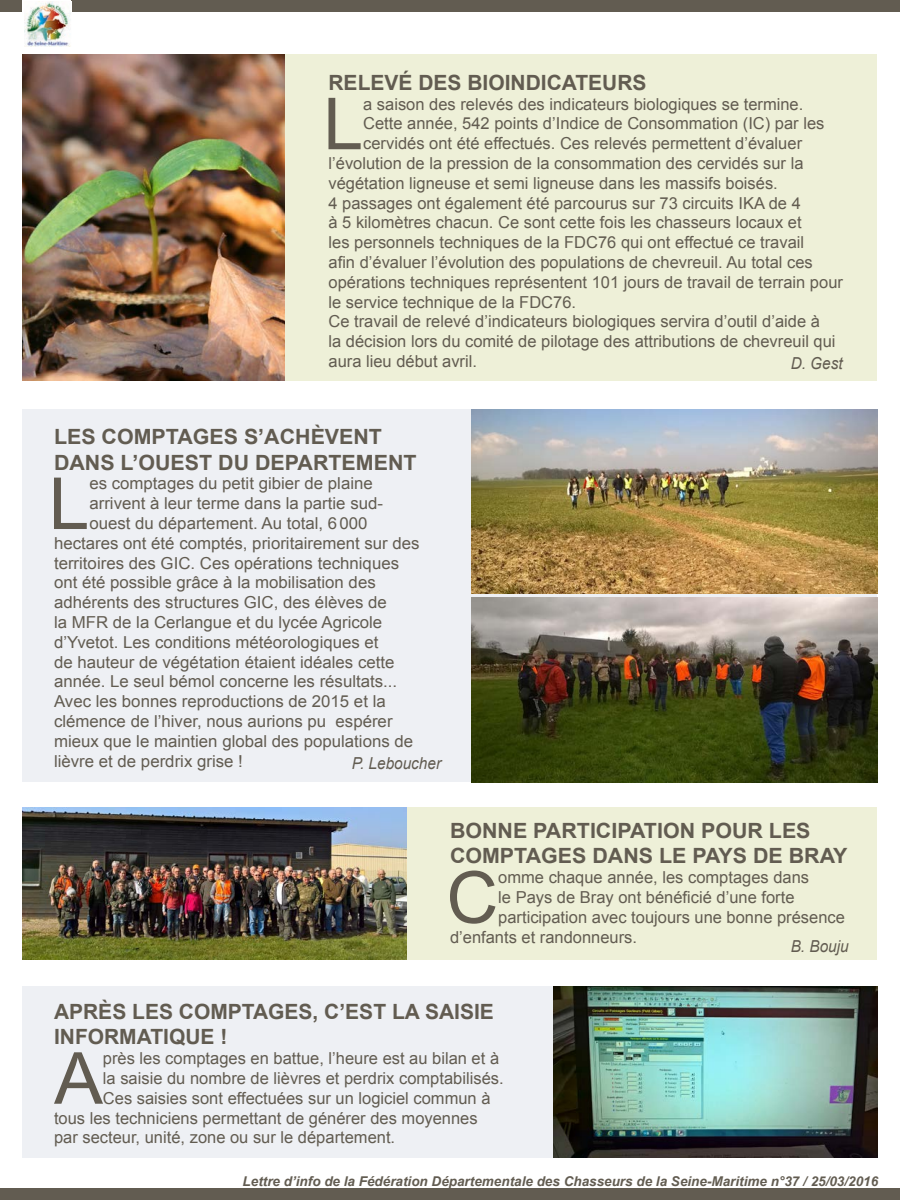
<style>
.page{position:relative;width:900px;height:1200px;background:#fff}
.page>*{position:absolute;margin:0;border:0;box-sizing:border-box;transform-origin:0 0}
.t1{font:71.85px "Arial";color:#625c51}
.t2{font:700 21px/25.2px "Arial";color:#625c51}
.t3{font:16.5px/19.8px "Arial";color:#625c51}
.t4{font:italic 16.5px "Arial";color:#625c51;scale:.93 1}
.t5{font:italic 700 13.5px "Arial";color:#625c51}
</style>
<div class="page">
<div style="left:0;top:0;width:900px;height:12px;background:#625c51"></div>
<div style="left:0;top:1188px;width:900px;height:12px;background:#625c51"></div>
<div style="left:22px;top:0;width:49px;height:48px;background:#fff"></div>
<img style="left:24px;top:2px;width:47px;height:44px">
<div style="left:22px;top:54px;width:856px;height:327px;background:#eef0d8"></div>
<img style="left:22px;top:54px;width:263px;height:327px">
<div style="left:22px;top:410px;width:856px;height:372px;background:#eef0f4"></div>
<img style="left:472px;top:410px;width:406px;height:184px">
<img style="left:472px;top:598px;width:406px;height:184px">
<div style="left:22px;top:808px;width:856px;height:152px;background:#eef0d8"></div>
<img style="left:22px;top:808px;width:384px;height:152px">
<div style="left:22px;top:986px;width:856px;height:172px;background:#eef0f4"></div>
<img style="left:554px;top:986px;width:324px;height:172px">
<p class="t2" style="left:328px;top:71px;width:320px">RELEVÉ DES BIOINDICATEURS</p>
<p class="t1" style="left:323px;top:77px;width:41px">L</p>
<p class="t3" style="left:363px;top:94px;width:442px">a saison des relevés des indicateurs biologiques se termine.</p>
<p class="t3" style="left:363px;top:114px;width:463px">Cette année, 542 points d’Indice de Consommation (IC) par les</p>
<p class="t3" style="left:363px;top:134px;width:440px">cervidés ont été effectués. Ces relevés permettent d’évaluer</p>
<p class="t3" style="left:328px;top:154px;width:477px">l’évolution de la pression de la consommation des cervidés sur la</p>
<p class="t3" style="left:328px;top:173px;width:451px">végétation ligneuse et semi ligneuse dans les massifs boisés.</p>
<p class="t3" style="left:328px;top:193px;width:516px">4 passages ont également été parcourus sur 73 circuits IKA de 4<br>à 5 kilomètres chacun. Ce sont cette fois les chasseurs locaux et<br>les personnels techniques de la FDC76 qui ont effectué ce travail<br>afin d’évaluer l’évolution des populations de chevreuil. Au total ces opérations techniques représentent 101 jours de travail de terrain pour le service technique de la FDC76.</p>
<p class="t3" style="left:328px;top:312px;width:509px">Ce travail de relevé d’indicateurs biologiques servira d’outil d’aide à la décision lors du comité de pilotage des attributions de chevreuil qui aura lieu début avril.</p>
<p class="t4" style="left:791px;top:352px;width:57px">D. Gest</p>
<p class="t2" style="left:54px;top:425px;width:364px">LES COMPTAGES S’ACHÈVENT<br>DANS L’OUEST DU DEPARTEMENT</p>
<p class="t1" style="left:49px;top:457px;width:42px">L</p>
<p class="t3" style="left:89px;top:474px;width:285px">es comptages du petit gibier de plaine</p>
<p class="t3" style="left:89px;top:494px;width:295px">arrivent à leur terme dans la partie sud-</p>
<p class="t3" style="left:89px;top:514px;width:280px">ouest du département. Au total, 6000</p>
<p class="t3" style="left:54px;top:533px;width:367px">hectares ont été comptés, prioritairement sur des</p>
<p class="t3" style="left:54px;top:553px;width:347px">territoires des GIC. Ces opérations techniques</p>
<p class="t3" style="left:54px;top:573px;width:323px">ont été possible grâce à la mobilisation des</p>
<p class="t3" style="left:54px;top:593px;width:335px">adhérents des structures GIC, des élèves de</p>
<p class="t3" style="left:54px;top:613px;width:330px">la MFR de la Cerlangue et du lycée Agricole</p>
<p class="t3" style="left:54px;top:632px;width:326px">d’Yvetot. Les conditions météorologiques et</p>
<p class="t3" style="left:54px;top:652px;width:342px">de hauteur de végétation étaient idéales cette</p>
<p class="t3" style="left:54px;top:672px;width:345px">année. Le seul bémol concerne les résultats...</p>
<p class="t3" style="left:54px;top:692px;width:333px">Avec les bonnes reproductions de 2015 et la</p>
<p class="t3" style="left:54px;top:712px;width:340px">clémence de l’hiver, nous aurions pu espérer</p>
<p class="t3" style="left:54px;top:731px;width:361px">mieux que le maintien global des populations de</p>
<p class="t3" style="left:54px;top:751px;width:190px">lièvre et de perdrix grise !</p>
<p class="t4" style="left:352px;top:752px;width:98px">P. Leboucher</p>
<p class="t2" style="left:450px;top:819px;width:399px">BONNE PARTICIPATION POUR LES<br>COMPTAGES DANS LE PAYS DE BRAY</p>
<p class="t1" style="left:446px;top:851px;width:53px">C</p>
<p class="t3" style="left:498px;top:868px;width:312px">omme chaque année, les comptages dans</p>
<p class="t3" style="left:498px;top:888px;width:298px">le Pays de Bray ont bénéficié d’une forte</p>
<p class="t3" style="left:498px;top:907px;width:348px">participation avec toujours une bonne présence</p>
<p class="t3" style="left:450px;top:927px;width:189px">d’enfants et randonneurs.</p>
<p class="t4" style="left:791px;top:935px;width:64px">B. Bouju</p>
<p class="t2" style="left:54px;top:1000px;width:441px">APRÈS LES COMPTAGES, C’EST LA SAISIE<br>INFORMATIQUE !</p>
<p class="t1" style="left:54px;top:1031px;width:50px">A</p>
<p class="t3" style="left:103px;top:1049px;width:402px">près les comptages en battue, l’heure est au bilan et à la saisie du nombre de lièvres et perdrix comptabilisés.</p>
<p class="t3" style="left:54px;top:1088px;width:438px;text-indent:49px">Ces saisies sont effectuées sur un logiciel commun à tous les techniciens permettant de générer des moyennes par secteur, unité, zone ou sur le département.</p>
<p class="t5" style="left:243px;top:1172px;width:637px">Lettre d’info de la Fédération Départementale des Chasseurs de la Seine-Maritime n°37 / 25/03/2016</p>
</div>
